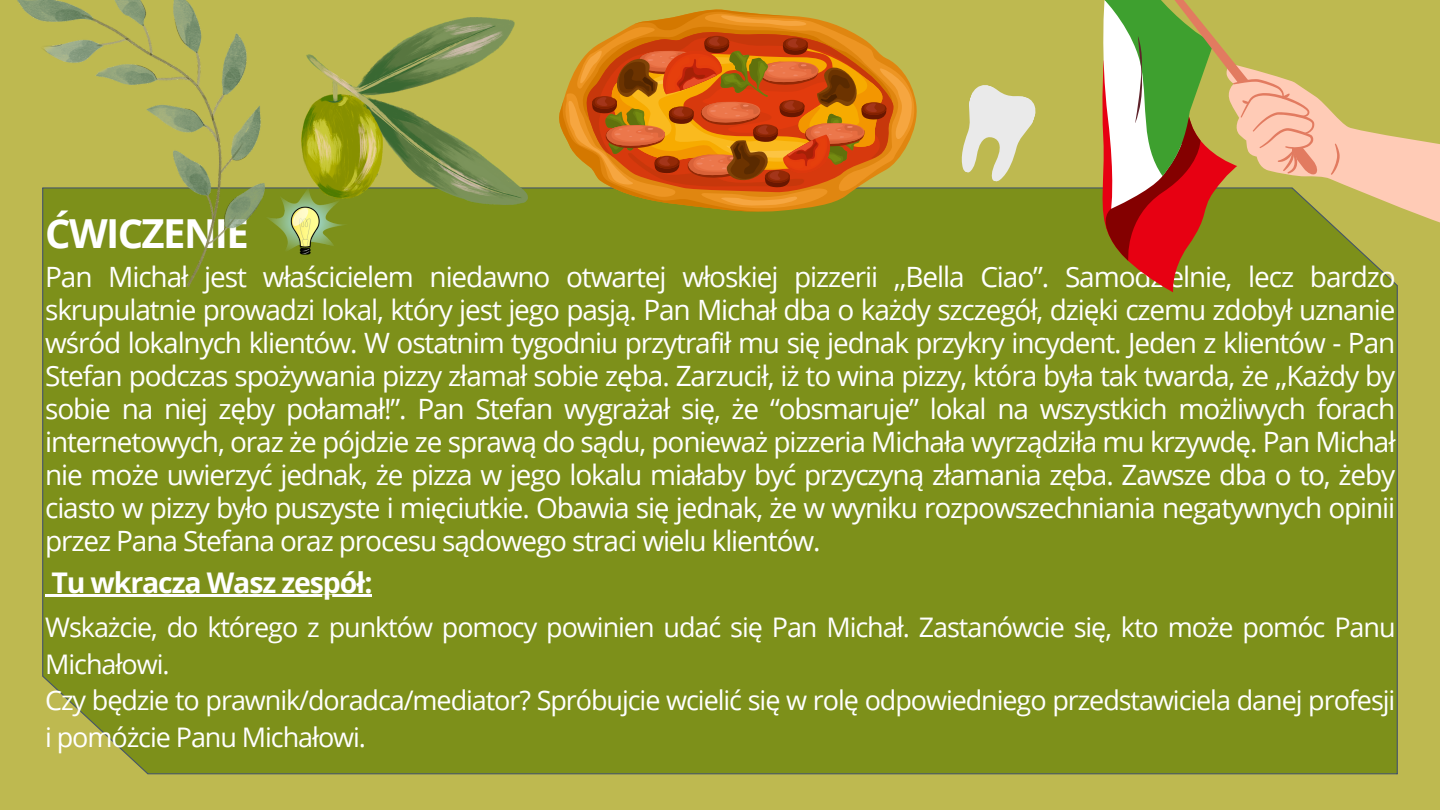
<style>
.page{position:relative;width:1440px;height:810px;background:#beb950}
.page>*{position:absolute;margin:0;border:0;box-sizing:border-box;transform-origin:0 0}
.t1{font:700 40px "Open Sans";letter-spacing:-.04em;color:#fff}
.t2{font:700 28.5px "Open Sans";letter-spacing:-.04em;color:#fff}
.t3{font:28px/33px "Open Sans";letter-spacing:-.04em;color:#fff;text-align:justify}
.t4{font:27px/36.8px "Open Sans";letter-spacing:-.04em;color:#fff}
</style>
<div class="page">
<div style="left:42px;top:187px;width:1356px;height:587px;background:#7d901a"></div>
<svg style="left:45px;top:595px;width:6px;height:2px"></svg>
<hr style="left:51px;top:595px;width:321px;height:2px;background:#fff">
<img style="left:264px;top:187px;width:86px;height:69px">
<img style="left:17px;top:0;width:247px;height:286px">
<img style="left:301px;top:17px;width:227px;height:188px">
<svg style="left:556px;top:95px;width:364px;height:119px"></svg>
<svg style="left:556px;top:9px;width:358px;height:203px"></svg>
<svg style="left:1077px;top:0;width:363px;height:292px"></svg>
<svg style="left:961px;top:85px;width:75px;height:97px"></svg>
<h1 class="t1" style="left:45px;top:206px;width:205px">ĆWICZENIE</h1>
<p class="t3" style="left:45px;top:260px;width:1352px">Pan Michał jest właścicielem niedawno otwartej włoskiej pizzerii ,,Bella Ciao”. Samodzielnie, lecz bardzo skrupulatnie prowadzi lokal, który jest jego pasją. Pan Michał dba o każdy szczegół, dzięki czemu zdobył uznanie wśród lokalnych klientów. W ostatnim tygodniu przytrafił mu się jednak przykry incydent. Jeden z klientów - Pan Stefan podczas spożywania pizzy złamał sobie zęba. Zarzucił, iż to wina pizzy, która była tak twarda, że ,,Każdy by sobie na niej zęby połamał!”. Pan Stefan wygrażał się, że “obsmaruje” lokal na wszystkich możliwych forach internetowych, oraz że pójdzie ze sprawą do sądu, ponieważ pizzeria Michała wyrządziła mu krzywdę. Pan Michał nie może uwierzyć jednak, że pizza w jego lokalu miałaby być przyczyną złamania zęba. Zawsze dba o to, żeby ciasto w pizzy było puszyste i mięciutkie. Obawia się jednak, że w wyniku rozpowszechniania negatywnych opinii przez Pana Stefana oraz procesu sądowego straci wielu klientów.</p>
<p class="t2" style="left:51px;top:563px;width:323px">Tu wkracza Wasz zespół:</p>
<p class="t4" style="left:45px;top:608px;width:1352px">Wskażcie, do którego z punktów pomocy powinien udać się Pan Michał. Zastanówcie się, kto może pomóc Panu Michałowi.<br>Czy będzie to prawnik/doradca/mediator? Spróbujcie wcielić się w rolę odpowiedniego przedstawiciela danej profesji i pomóżcie Panu Michałowi.</p>
</div>
